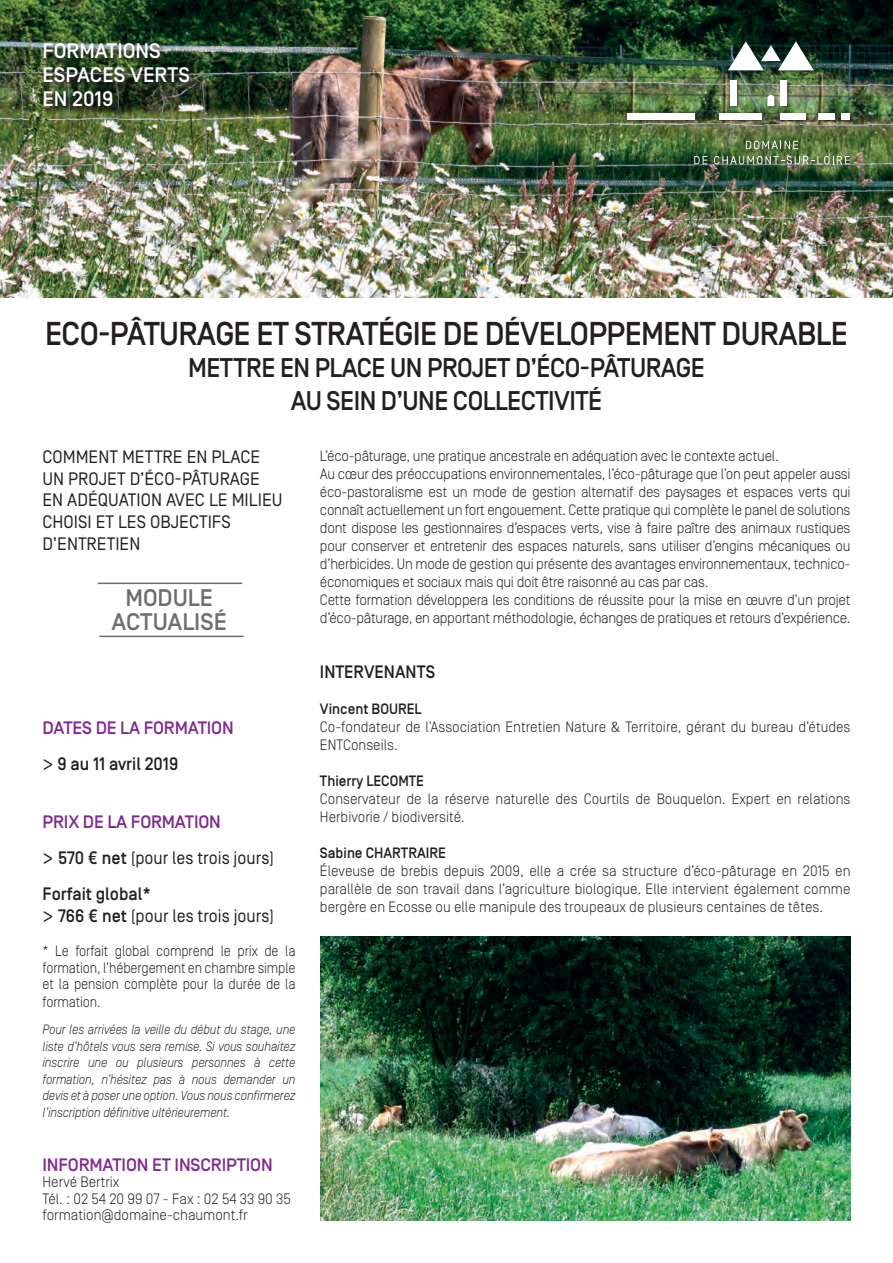
<style>
.page{position:relative;width:893px;height:1263px;background:#fff}
.page>*{position:absolute;margin:0;border:0;box-sizing:border-box;transform-origin:0 0}
.t1{font:500 33px "Simplon BP";letter-spacing:-.02em;color:#231f20;scale:.95 1}
.t2{font:500 27px "Simplon BP";letter-spacing:-.02em;color:#231f20;scale:.95 1}
.Bodie{font:500 24px/24px "Simplon BP";color:#6c6d70;text-align:center}
.Txt-general{font:500 21px "Simplon BP";color:#fff}
.Bodie-2{font:18px/21.6px "Simplon BP Regular";color:#231f20}
.t3{font:500 18px "Simplon BP";letter-spacing:-.01em;color:#802990}
.Bodie-3{font:18px "Simplon BP Regular";color:#231f20;scale:.95 1}
.Bodie-4{font:500 18px "Simplon BP";color:#231f20;scale:.95 1}
.Bodie-5{font:300 15px/18px "Simplon BP";letter-spacing:-.01em;color:#231f20;scale:.95 1}
.Bodie-6{font:300 15px/16.5px "Simplon BP";letter-spacing:-.01em;color:#231f20;text-align:justify;scale:.9 1}
.t4{font:500 15px "Simplon BP";color:#231f20;scale:.95 1}
.Bodie-7{font:italic 300 13.5px/16.5px "Simplon BP";letter-spacing:-.01em;color:#231f20;text-align:justify;scale:.9 1}
.s1{font-family:"Simplon BP Regular";font-weight:400;font-size:21px}
.s2{font-size:21px}
.s3{font-family:"Simplon BP";font-weight:500}
.s4{font-family:"Calibri"}
</style>
<div class="page">
<img style="left:0;top:0;width:893px;height:298px">
<div style="left:626px;top:41px;width:227px;height:127px;background:#231f20;opacity:.5"></div>
<svg style="left:728px;top:41px;width:86px;height:29px"></svg>
<div style="left:627px;top:113px;width:67px;height:7px;background:#fff"></div>
<div style="left:780px;top:81px;width:7px;height:25px;background:#fff"></div>
<div style="left:780px;top:113px;width:26px;height:7px;background:#fff"></div>
<div style="left:841px;top:113px;width:9px;height:7px;background:#fff"></div>
<svg style="left:818px;top:113px;width:17px;height:7px"></svg>
<div style="left:719px;top:113px;width:42px;height:7px;background:#fff"></div>
<div style="left:730px;top:81px;width:7px;height:25px;background:#fff"></div>
<svg style="left:767px;top:95px;width:7px;height:11px"></svg>
<svg style="left:746px;top:141px;width:52px;height:8px"></svg>
<svg style="left:694px;top:156px;width:13px;height:8px"></svg>
<svg style="left:714px;top:156px;width:136px;height:8px"></svg>
<div style="left:42px;top:42px;width:155px;height:72px;background:#231f20;opacity:.75"></div>
<img style="left:320px;top:936px;width:530px;height:284px">
<hr style="left:98px;top:583px;width:144px;height:1px;background:#6c6d70">
<hr style="left:99px;top:636px;width:145px;height:1px;background:#6c6d70">
<p class="Txt-general" style="left:43px;top:39px;width:120px">FORMATIONS</p>
<p class="Txt-general" style="left:43px;top:63px;width:149px">ESPACES VERTS</p>
<p class="Txt-general" style="left:43px;top:87px;width:72px">EN 2019</p>
<p class="t1" style="left:45px;top:314px;width:846px">ECO-PÂTURAGE ET STRATÉGIE DE DÉVELOPPEMENT DURABLE</p>
<p class="t2" style="left:188px;top:352px;width:545px">METTRE EN PLACE UN PROJET D’ÉCO-PÂTURAGE</p>
<p class="t2" style="left:291px;top:385px;width:329px">AU SEIN D’UNE COLLECTIVITÉ</p>
<p class="Bodie-2" style="left:42px;top:446px;width:241px">COMMENT METTRE EN PLACE<br>UN PROJET D’ÉCO-PÂTURAGE<br>EN ADÉQUATION AVEC LE MILIEU<br>CHOISI ET LES OBJECTIFS<br>D’ENTRETIEN</p>
<p class="Bodie" style="left:111px;top:586px;width:117px">MODULE<br>ACTUALISÉ</p>
<p class="t3" style="left:43px;top:717px;width:193px">DATES DE LA FORMATION</p>
<p class="Bodie-4" style="left:43px;top:753px;width:144px"><span class="s1">&gt;</span> 9 au 11 avril 2019</p>
<p class="t3" style="left:43px;top:811px;width:180px">PRIX DE LA FORMATION</p>
<p class="Bodie-3" style="left:43px;top:847px;width:245px"><span class="s2">&gt;</span> <span class="s3">570 € net</span> (pour les trois jours)</p>
<p class="Bodie-4" style="left:43px;top:883px;width:116px">Forfait global*</p>
<p class="Bodie-3" style="left:43px;top:905px;width:245px"><span class="s2">&gt;</span> <span class="s3">766 € net</span> (pour les trois jours)</p>
<p class="Bodie-6" style="left:43px;top:943px;width:283px">* Le forfait global comprend le prix de la formation, l’hébergement en chambre simple et la pension complète pour la durée de la</p>
<p class="Bodie-6" style="left:43px;top:994px;width:66px">formation.</p>
<p class="Bodie-7" style="left:43px;top:1021px;width:283px">Pour les arrivées la veille du début du stage, une liste d’hôtels vous sera remise. Si vous souhaitez inscrire une ou plusieurs personnes à cette formation, n’hésitez pas à nous demander un devis et à poser une option. Vous nous confirmerez l’inscription définitive ultérieurement.</p>
<p class="t3" style="left:43px;top:1154px;width:232px">INFORMATION ET INSCRIPTION</p>
<p class="Bodie-5" style="left:43px;top:1174px;width:263px;line-height:16.5px">Hervé Bertrix<br>Tél. : 02 54 20 99 07 - Fax : 02 54 33 90 35 formation@domaine-chaumont.fr</p>
<p class="Bodie-5" style="left:320px;top:446px;width:484px">L’éco-pâturage, une pratique ancestrale en adéquation avec le contexte actuel.</p>
<p class="Bodie-5" style="left:320px;top:464px;width:560px;text-align:justify">Au cœur des préoccupations environnementales, l’éco-pâturage que l’on peut appeler aussi éco-pastoralisme est un mode de gestion alternatif des paysages et espaces verts qui connaît actuellement un fort engouement. Cette pratique qui complète le panel de solutions dont dispose les gestionnaires d’espaces verts, vise à faire paître des animaux rustiques pour conserver et entretenir des espaces naturels, sans utiliser d’engins mécaniques ou d’herbicides. Un mode de gestion qui présente des avantages environnementaux, technico&shy;économiques et sociaux mais qui doit être raisonné au cas par cas.</p>
<p class="Bodie-5" style="left:320px;top:590px;width:560px">Cette formation développera les conditions de réussite pour la mise en œuvre d’un projet d’éco-pâturage, en apportant méthodologie, échanges de pratiques et retours d’expérience.</p>
<p class="Bodie-4" style="left:320px;top:661px;width:123px">INTERVENANTS</p>
<p class="t4" style="left:320px;top:700px;width:108px">Vincent BOUREL</p>
<p class="Bodie-5" style="left:320px;top:717px;width:560px">Co-fondateur de l’Association Entretien Nature <span class="s4">&amp;</span> Territoire, gérant du bureau d’études<br>ENTConseils.</p>
<p class="t4" style="left:320px;top:772px;width:111px">Thierry LECOMTE</p>
<p class="Bodie-5" style="left:320px;top:789px;width:560px">Conservateur de la réserve naturelle des Courtils de Bouquelon. Expert en relations<br>Herbivorie / biodiversité.</p>
<p class="t4" style="left:320px;top:844px;width:134px">Sabine CHARTRAIRE</p>
<p class="Bodie-5" style="left:320px;top:861px;width:560px;text-align:justify">Éleveuse de brebis depuis 2009, elle a crée sa structure d’éco-pâturage en 2015 en parallèle de son travail dans l’agriculture biologique. Elle intervient également comme bergère en Ecosse ou elle manipule des troupeaux de plusieurs centaines de têtes.</p>
</div>
